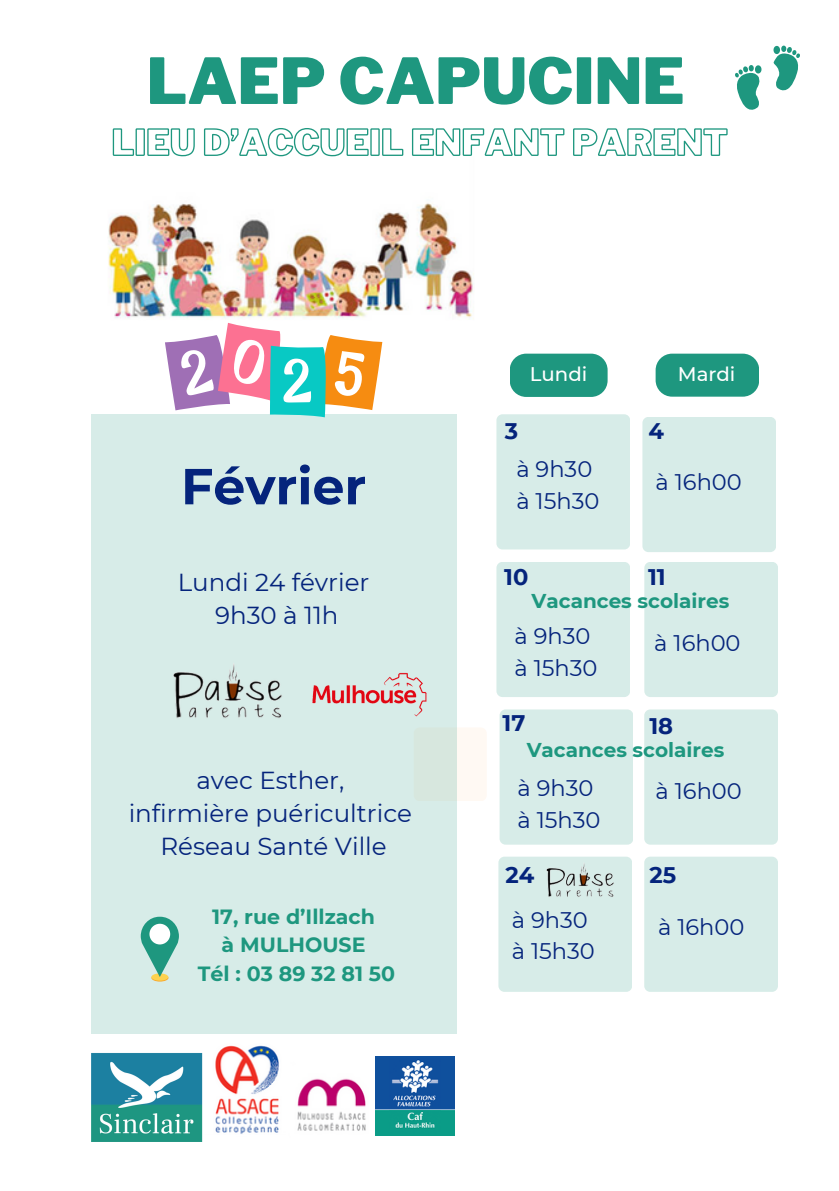
<style>
.page{position:relative;width:839px;height:1191px;background:#fff}
.page>*{position:absolute;margin:0;border:0;box-sizing:border-box;transform-origin:0 0}
.t1{font:900 63px "Libre Franklin";color:#1e977f}
.t2{font:700 50.6px "Montserrat";color:#05247c}
.t3{font:24.6px/33px "Montserrat";color:#05247c;text-align:center}
.t4{font:22.6px/31.6px "Montserrat";color:#05247c}
.t5{font:700 22.6px "Montserrat";color:#05247c}
.t6{font:700 20.6px "Montserrat";color:#1e977f}
.t7{font:700 20px "Montserrat";color:#1e977f}
.t8{font:500 19.8px "Montserrat";color:#fff}
</style>
<div class="page">
<div style="left:655px;top:354px;width:104px;height:43px;background:#1e977f;border-radius:16px"></div>
<div style="left:496px;top:414px;width:134px;height:136px;background:#d7ece8;border-radius:6px"></div>
<div style="left:413px;top:727px;width:73px;height:74px;background:#fff9f3;border-radius:6px"></div>
<div style="left:91px;top:414px;width:365px;height:620px;background:#d7ece8"></div>
<svg style="left:773px;top:46px;width:27px;height:45px"></svg>
<svg style="left:735px;top:65px;width:26px;height:45px"></svg>
<div style="left:509px;top:354px;width:98px;height:43px;background:#1e977f;border-radius:16px"></div>
<img style="left:108px;top:203px;width:366px;height:116px">
<img style="left:215px;top:1045px;width:151px;height:89px">
<img style="left:92px;top:1053px;width:111px;height:89px">
<div style="left:151px;top:973px;width:17px;height:8px;background:#fcd24f;border-radius:50%"></div>
<svg style="left:141px;top:917px;width:37px;height:60px"></svg>
<div style="left:149px;top:924px;width:21px;height:20px;background:#fff;border-radius:50%"></div>
<div style="left:498px;top:857px;width:134px;height:135px;background:#d7ece8;border-radius:6px"></div>
<div style="left:644px;top:709px;width:134px;height:136px;background:#d7ece8;border-radius:6px"></div>
<div style="left:496px;top:562px;width:134px;height:135px;background:#d7ece8;border-radius:6px"></div>
<div style="left:644px;top:562px;width:134px;height:135px;background:#d7ece8;border-radius:6px"></div>
<div style="left:499px;top:709px;width:134px;height:136px;background:#d7ece8;border-radius:6px"></div>
<img style="left:375px;top:1056px;width:80px;height:80px">
<svg style="left:165px;top:323px;width:217px;height:94px"></svg>
<svg style="left:112px;top:128px;width:616px;height:29px"></svg>
<div style="left:642px;top:417px;width:134px;height:135px;background:#d7ece8;border-radius:6px"></div>
<div style="left:644px;top:857px;width:134px;height:135px;background:#d7ece8;border-radius:6px"></div>
<img style="left:173px;top:664px;width:109px;height:54px">
<img style="left:312px;top:672px;width:115px;height:45px">
<img style="left:546px;top:864px;width:68px;height:33px">
<p class="t1" style="left:147px;top:43px;width:539px">LAEP CAPUCINE</p>
<p class="t2" style="left:181px;top:455px;width:187px">Février</p>
<h1 class="t3" style="left:178px;top:565px;width:193px">Lundi 24 février<br>9h30 à 11h</h1>
<p class="t8" style="left:530px;top:362px;width:59px">Lundi</p>
<h2 class="t8" style="left:677px;top:362px;width:59px">Mardi</h2>
<h3 class="t5" style="left:505px;top:417px;width:15px">3</h3>
<p class="t4" style="left:516px;top:453px;width:85px">à 9h30 à 15h30</p>
<p class="t5" style="left:648px;top:417px;width:17px">4</p>
<h3 class="t4" style="left:655px;top:466px;width:88px">à 16h00</h3>
<p class="t5" style="left:504px;top:564px;width:26px">10</p>
<h3 class="t5" style="left:648px;top:564px;width:19px">11</h3>
<h3 class="t7" style="left:531px;top:589px;width:199px">Vacances scolaires</h3>
<h3 class="t4" style="left:514px;top:620px;width:77px">à 9h30</h3>
<p class="t4" style="left:654px;top:627px;width:88px">à 16h00</p>
<h3 class="t4" style="left:514px;top:652px;width:85px">à 15h30</h3>
<p class="t5" style="left:502px;top:709px;width:24px">17</p>
<h3 class="t5" style="left:649px;top:712px;width:25px">18</h3>
<p class="t7" style="left:526px;top:738px;width:199px">Vacances scolaires</p>
<p class="t3" style="left:129px;top:763px;width:285px">avec Esther,<br>infirmière puéricultrice<br>Réseau Santé Ville</p>
<p class="t4" style="left:655px;top:775px;width:88px">à 16h00</p>
<p class="t4" style="left:517px;top:773px;width:85px">à 9h30 à 15h30</p>
<p class="t6" style="left:212px;top:904px;width:164px">17, rue d’Illzach</p>
<p class="t6" style="left:222px;top:932px;width:145px">à MULHOUSE</p>
<p class="t6" style="left:198px;top:961px;width:199px">Tél : 03 89 32 81 50</p>
<p class="t5" style="left:505px;top:861px;width:30px">24</p>
<h3 class="t4" style="left:512px;top:904px;width:85px">à 9h30 à 15h30</h3>
<p class="t5" style="left:649px;top:861px;width:28px">25</p>
<p class="t4" style="left:658px;top:911px;width:88px">à 16h00</p>
</div>
